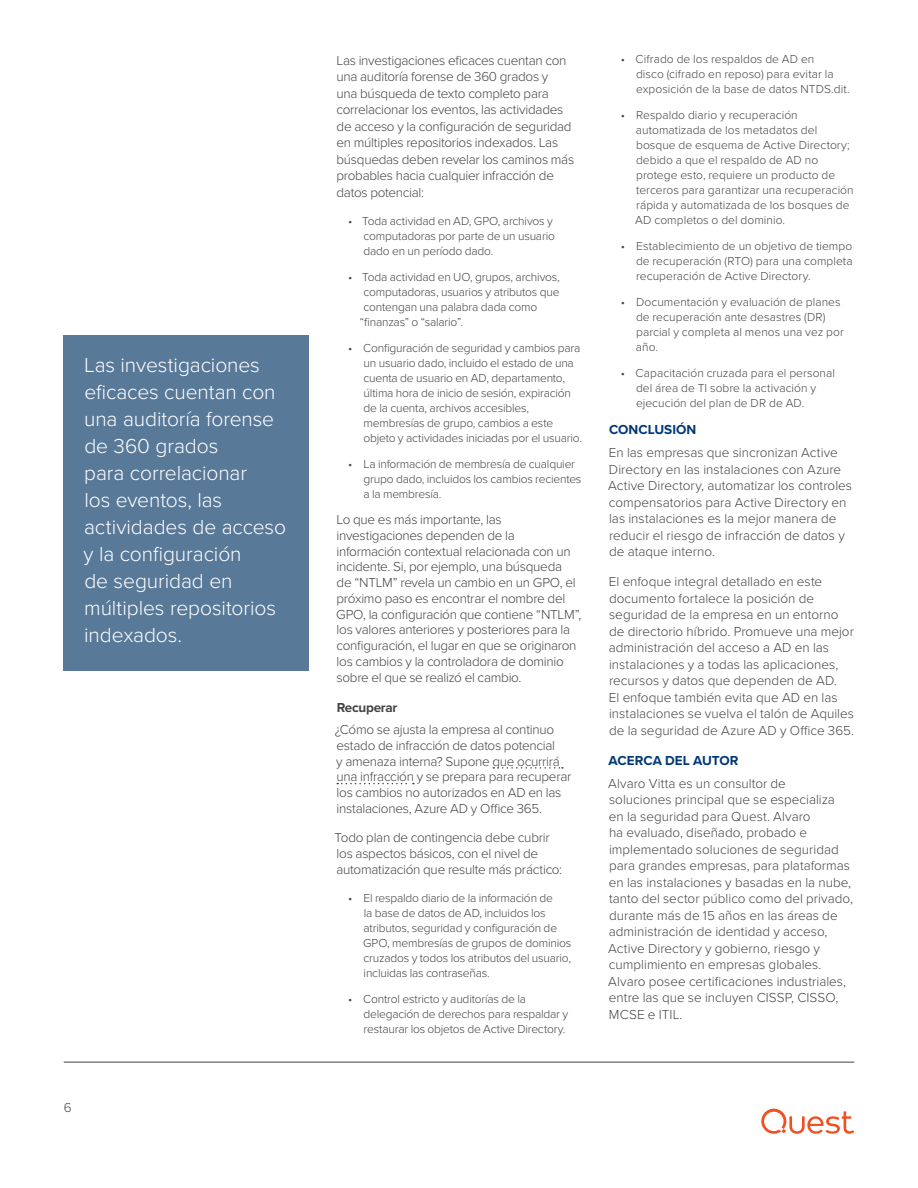
<style>
.page{position:relative;width:918px;height:1188px;background:#fff}
.page>*{position:absolute;margin:0;border:0;box-sizing:border-box;transform-origin:0 0}
._14_Callout_Box_Medi{font:300 21px/27px "Proxima Nova";letter-spacing:-.005em;color:#fff}
.t1{font:300 13.5px/16.5px "Proxima Nova";letter-spacing:-.01em;color:#444}
._05_Section_Heading{font:700 13.5px "Proxima Nova";letter-spacing:.005em;color:#003876}
._06_Section_Heading{font:700 13.5px "Proxima Nova";letter-spacing:-.025em;color:#444}
.t2{font:300 12px/15px "Proxima Nova";letter-spacing:-.01em;color:#444}
</style>
<div class="page">
<hr style="left:64px;top:1062px;width:790px;height:1px;background:#444">
<svg style="left:761px;top:1108px;width:93px;height:26px"></svg>
<svg style="left:493px;top:767px;width:70px;height:2px"></svg>
<svg style="left:337px;top:783px;width:77px;height:1px"></svg>
<div style="left:64px;top:335px;width:245px;height:335px;background:#597999"></div>
<p class="_14_Callout_Box_Medi" style="left:84px;top:350px;width:204px">Las investigaciones eficaces cuentan con una auditoría forense de 360 grados<br>para correlacionar<br>los eventos, las actividades de acceso y la configuración<br>de seguridad en múltiples repositorios indexados.</p>
<p class="t1" style="left:64px;top:1099px;width:9px">6</p>
<p class="t1" style="left:336px;top:51px;width:239px">Las investigaciones eficaces cuentan con una auditoría forense de 360 grados y<br>una búsqueda de texto completo para correlacionar los eventos, las actividades de acceso y la configuración de seguridad en múltiples repositorios indexados. Las búsquedas deben revelar los caminos más probables hacia cualquier infracción de datos potencial:</p>
<p class="t2" style="left:363px;top:213px;width:193px;text-indent:-15px">• Toda actividad en AD, GPO, archivos y computadoras por parte de un usuario dado en un período dado.</p>
<p class="t2" style="left:360px;top:269px;width:201px;text-indent:-12px">• Toda actividad en UO, grupos, archivos, computadoras, usuarios y atributos que contengan una palabra dada como “finanzas” o “salario”.</p>
<p class="t2" style="left:363px;top:340px;width:220px;text-indent:-15px">• Configuración de seguridad y cambios para un usuario dado, incluido el estado de una cuenta de usuario en AD, departamento, última hora de inicio de sesión, expiración de la cuenta, archivos accesibles, membresías de grupo, cambios a este objeto y actividades iniciadas por el usuario.</p>
<p class="t2" style="left:363px;top:456px;width:220px;text-indent:-15px">• La información de membresía de cualquier grupo dado, incluidos los cambios recientes a la membresía.</p>
<p class="t1" style="left:336px;top:511px;width:247px;line-height:15.8px">Lo que es más importante, las investigaciones dependen de la información contextual relacionada con un incidente. Si, por ejemplo, una búsqueda<br>de “NTLM” revela un cambio en un GPO, el próximo paso es encontrar el nombre del GPO, la configuración que contiene “NTLM”, los valores anteriores y posteriores para la configuración, el lugar en que se originaron los cambios y la controladora de dominio sobre el que se realizó el cambio.</p>
<p class="_06_Section_Heading" style="left:337px;top:697px;width:62px">Recuperar</p>
<p class="t1" style="left:335px;top:721px;width:238px;line-height:15.8px">¿Cómo se ajusta la empresa al continuo estado de infracción de datos potencial<br>y amenaza interna? Supone que ocurrirá una infracción y se prepara para recuperar los cambios no autorizados en AD en las instalaciones, Azure AD y Office 365.</p>
<p class="t1" style="left:335px;top:829px;width:229px;line-height:15.8px">Todo plan de contingencia debe cubrir los aspectos básicos, con el nivel de automatización que resulte más práctico:</p>
<p class="t2" style="left:363px;top:890px;width:210px;text-indent:-15px">• El respaldo diario de la información de<br>la base de datos de AD, incluidos los atributos, seguridad y configuración de GPO, membresías de grupos de dominios cruzados y todos los atributos del usuario, incluidas las contraseñas.</p>
<p class="t2" style="left:363px;top:991px;width:206px;text-indent:-15px">• Control estricto y auditorías de la delegación de derechos para respaldar y restaurar los objetos de Active Directory.</p>
<p class="t2" style="left:636px;top:51px;width:215px;text-indent:-15px">• Cifrado de los respaldos de AD en<br>disco (cifrado en reposo) para evitar la exposición de la base de datos NTDS.dit.</p>
<p class="t2" style="left:635px;top:107px;width:220px;text-indent:-15px">• Respaldo diario y recuperación automatizada de los metadatos del bosque de esquema de Active Directory; debido a que el respaldo de AD no protege esto, requiere un producto de terceros para garantizar una recuperación rápida y automatizada de los bosques de AD completos o del dominio.</p>
<p class="t2" style="left:636px;top:238px;width:218px;text-align:justify;text-indent:-15px">• Establecimiento de un objetivo de tiempo de recuperación (RTO) para una completa recuperación de Active Directory.</p>
<p class="t2" style="left:636px;top:294px;width:209px;text-indent:-15px">• Documentación y evaluación de planes de recuperación ante desastres (DR) parcial y completa al menos una vez por año.</p>
<p class="t2" style="left:636px;top:365px;width:201px;text-indent:-15px">• Capacitación cruzada para el personal del área de TI sobre la activación y ejecución del plan de DR de AD.</p>
<p class="_05_Section_Heading" style="left:609px;top:419px;width:89px">CONCLUSIÓN</p>
<p class="t1" style="left:608px;top:444px;width:245px">En las empresas que sincronizan Active Directory en las instalaciones con Azure Active Directory, automatizar los controles compensatorios para Active Directory en las instalaciones es la mejor manera de reducir el riesgo de infracción de datos y de ataque interno.</p>
<p class="t1" style="left:609px;top:573px;width:247px">El enfoque integral detallado en este documento fortalece la posición de seguridad de la empresa en un entorno de directorio híbrido. Promueve una mejor administración del acceso a AD en las instalaciones y a todas las aplicaciones, recursos y datos que dependen de AD.<br>El enfoque también evita que AD en las instalaciones se vuelva el talón de Aquiles de la seguridad de Azure AD y Office 365.</p>
<p class="_05_Section_Heading" style="left:609px;top:750px;width:131px">ACERCA DEL AUTOR</p>
<p class="t1" style="left:608px;top:775px;width:246px">Alvaro Vitta es un consultor de<br>soluciones principal que se especializa<br>en la seguridad para Quest. Alvaro<br>ha evaluado, diseñado, probado e implementado soluciones de seguridad para grandes empresas, para plataformas en las instalaciones y basadas en la nube, tanto del sector público como del privado, durante más de 15 años en las áreas de administración de identidad y acceso, Active Directory y gobierno, riesgo y cumplimiento en empresas globales.<br>Alvaro posee certificaciones industriales, entre las que se incluyen CISSP, CISSO, MCSE e ITIL.</p>
</div>
